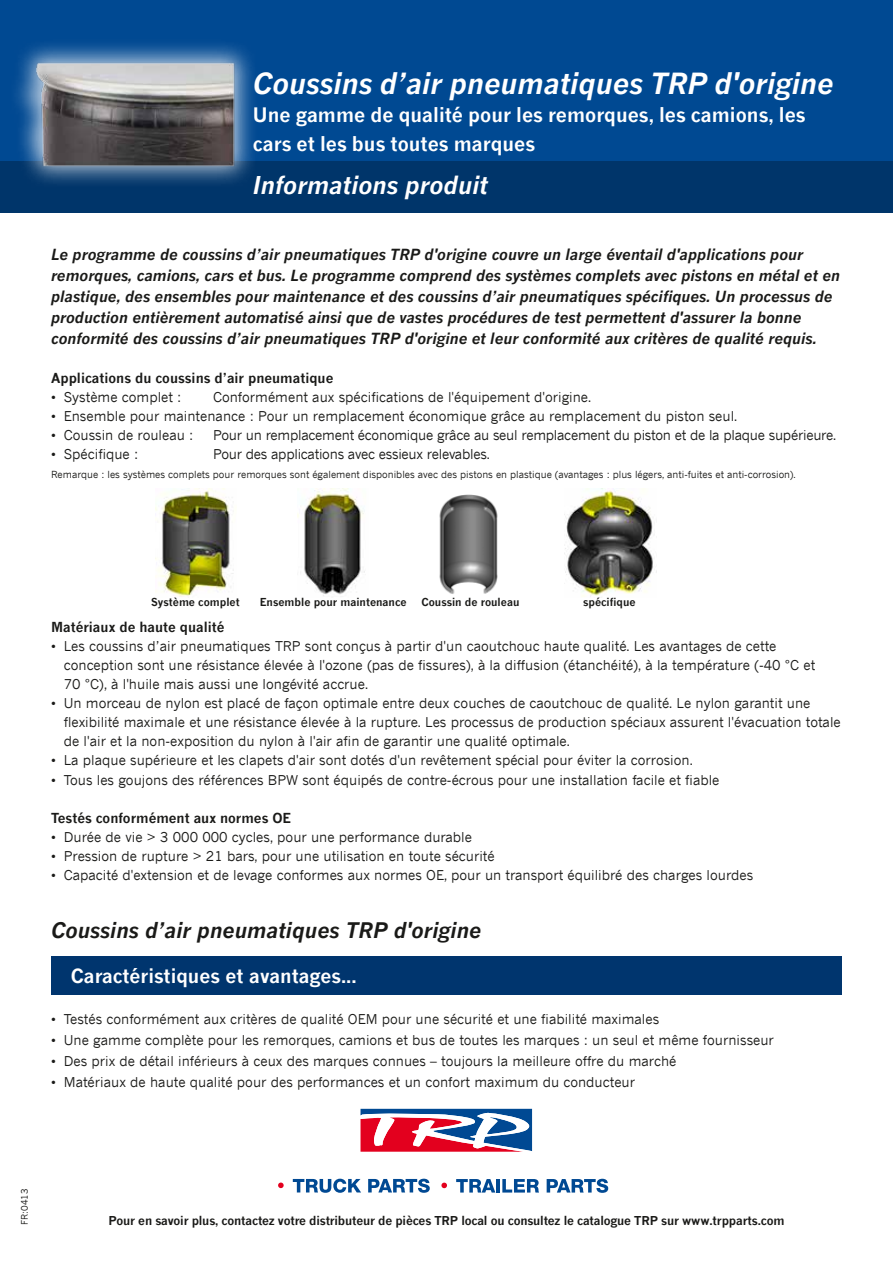
<style>
.page{position:relative;width:893px;height:1263px;background:#fff}
.page>*{position:absolute;margin:0;border:0;box-sizing:border-box;transform-origin:0 0}
.t1{font:italic 700 51px "News Gothic WGL";letter-spacing:-.01em;color:#fff}
.t2{font:italic 700 28.5px "News Gothic WGL";color:#fff}
.t3{font:italic 700 24px "News Gothic WGL";color:#fff}
.t4{font:italic 700 21px "News Gothic WGL";color:#1a1a18}
.t5{font:700 19.5px/28.5px "News Gothic WGL";color:#fff}
.t6{font:700 19.2px "News Gothic WGL";color:#fff}
.t7{font:italic 700 15px/21px "News Gothic WGL";color:#1a1a18}
.t8{font:13.5px/19.2px "News Gothic WGL";color:#1a1a18}
.t9{font:13.5px "News Gothic WGL";letter-spacing:-.02em;color:#1a1a18}
.t10{font:700 13.5px "News Gothic WGL";color:#1a1a18}
.t11{font:700 12px "News Gothic WGL";letter-spacing:-.015em;color:#1a1a18}
.t12{font:700 10.8px "News Gothic WGL";color:#1a1a18}
.t13{font:9.75px "News Gothic WGL";color:#1a1a18}
.t14{font:9px "News Gothic WGL";color:#1a1a18}
</style>
<div class="page">
<div style="left:0;top:0;width:893px;height:213px;background:#004992"></div>
<div style="left:0;top:162px;width:893px;height:51px;background:#00356a"></div>
<div style="left:874px;top:202px;width:19px;height:214px;background:#fff"></div>
<svg style="left:278px;top:1182px;width:6px;height:6px"></svg>
<svg style="left:293px;top:1179px;width:68px;height:14px"></svg>
<svg style="left:368px;top:1179px;width:62px;height:14px"></svg>
<svg style="left:441px;top:1182px;width:6px;height:6px"></svg>
<svg style="left:456px;top:1179px;width:39px;height:13px"></svg>
<hr style="left:496px;top:1179px;width:4px;height:13px;background:#004993">
<svg style="left:502px;top:1179px;width:37px;height:13px"></svg>
<svg style="left:547px;top:1179px;width:61px;height:14px"></svg>
<div style="left:357px;top:1105px;width:179px;height:50px;background:linear-gradient(to right,#fff,#fff)"></div>
<svg style="left:360px;top:1109px;width:172px;height:43px"></svg>
<div style="left:51px;top:957px;width:791px;height:38px;background:#00356e"></div>
<img style="left:156px;top:488px;width:78px;height:109px">
<img style="left:297px;top:488px;width:68px;height:108px">
<img style="left:439px;top:494px;width:59px;height:100px">
<img style="left:564px;top:488px;width:93px;height:109px">
<div style="left:8px;top:39px;width:250px;height:149px;background:#fff;opacity:.75"></div>
<img style="left:31px;top:57px;width:210px;height:112px">
<h2 class="t2" style="left:253px;top:60px;width:582px">Coussins d’air pneumatiques TRP d'origine</h2>
<h3 class="t5" style="left:253px;top:100px;width:554px">Une gamme de qualité pour les remorques, les camions, les cars et les bus toutes marques</h3>
<h1 class="t1" style="left:259px;top:73px;width:382px">The right choice</h1>
<h3 class="t3" style="left:253px;top:165px;width:236px">Informations produit</h3>
<p class="t7" style="left:51px;top:243px;width:790px">Le programme de coussins d’air pneumatiques TRP d'origine couvre un large éventail d'applications pour remorques, camions, cars et bus. Le programme comprend des systèmes complets avec pistons en métal et en plastique, des ensembles pour maintenance et des coussins d’air pneumatiques spécifiques. Un processus de production entièrement automatisé ainsi que de vastes procédures de test permettent d'assurer la bonne conformité des coussins d’air pneumatiques TRP d'origine et leur conformité aux critères de qualité requis.</p>
<p class="t10" style="left:51px;top:366px;width:284px">Applications du coussins d’air pneumatique</p>
<p class="t8" style="left:51px;top:387px;width:132px">• Système complet :</p>
<p class="t8" style="left:213px;top:387px;width:380px">Conformément aux spécifications de l'équipement d'origine.</p>
<p class="t8" style="left:51px;top:406px;width:688px">• Ensemble pour maintenance : Pour un remplacement économique grâce au remplacement du piston seul.</p>
<p class="t8" style="left:51px;top:425px;width:144px">• Coussin de rouleau :</p>
<p class="t9" style="left:213px;top:424px;width:625px">Pour un remplacement économique grâce au seul remplacement du piston et de la plaque supérieure.</p>
<p class="t8" style="left:51px;top:444px;width:89px">• Spécifique :</p>
<p class="t9" style="left:213px;top:443px;width:278px">Pour des applications avec essieux relevables.</p>
<p class="t13" style="left:51px;top:467px;width:746px">Remarque : les systèmes complets pour remorques sont également disponibles avec des pistons en plastique (avantages : plus légers, anti-fuites et anti-corrosion).</p>
<p class="t12" style="left:151px;top:593px;width:90px">Système complet</p>
<p class="t12" style="left:260px;top:593px;width:148px">Ensemble pour maintenance</p>
<p class="t12" style="left:421px;top:593px;width:100px">Coussin de rouleau</p>
<p class="t12" style="left:583px;top:593px;width:54px">spécifique</p>
<p class="t10" style="left:51px;top:615px;width:175px">Matériaux de haute qualité</p>
<p class="t8" style="left:64px;top:635px;width:753px;text-indent:-13px">• Les coussins d’air pneumatiques TRP sont conçus à partir d'un caoutchouc haute qualité. Les avantages de cette conception sont une résistance élevée à l'ozone (pas de fissures), à la diffusion (étanchéité), à la température (-40 °C et<br>70 °C), à l'huile mais aussi une longévité accrue.</p>
<p class="t8" style="left:64px;top:693px;width:778px;text-indent:-13px">• Un morceau de nylon est placé de façon optimale entre deux couches de caoutchouc de qualité. Le nylon garantit une flexibilité maximale et une résistance élevée à la rupture. Les processus de production spéciaux assurent l'évacuation totale de l'air et la non-exposition du nylon à l'air afin de garantir une qualité optimale.</p>
<p class="t8" style="left:51px;top:750px;width:643px">• La plaque supérieure et les clapets d'air sont dotés d'un revêtement spécial pour éviter la corrosion.</p>
<p class="t8" style="left:51px;top:769px;width:670px">• Tous les goujons des références BPW sont équipés de contre-écrous pour une installation facile et fiable</p>
<p class="t10" style="left:51px;top:807px;width:242px">Testés conformément aux normes OE</p>
<p class="t8" style="left:51px;top:827px;width:423px">• Durée de vie &gt; 3 000 000 cycles, pour une performance durable</p>
<p class="t8" style="left:51px;top:846px;width:445px">• Pression de rupture &gt; 21 bars, pour une utilisation en toute sécurité</p>
<p class="t8" style="left:51px;top:865px;width:704px">• Capacité d'extension et de levage conformes aux normes OE, pour un transport équilibré des charges lourdes</p>
<h3 class="t4" style="left:51px;top:912px;width:432px">Coussins d’air pneumatiques TRP d'origine</h3>
<h3 class="t6" style="left:71px;top:960px;width:287px">Caractéristiques et avantages...</h3>
<p class="t8" style="left:51px;top:1009px;width:610px">• Testés conformément aux critères de qualité OEM pour une sécurité et une fiabilité maximales</p>
<p class="t8" style="left:51px;top:1030px;width:724px">• Une gamme complète pour les remorques, camions et bus de toutes les marques : un seul et même fournisseur</p>
<p class="t8" style="left:51px;top:1051px;width:627px">• Des prix de détail inférieurs à ceux des marques connues – toujours la meilleure offre du marché</p>
<p class="t8" style="left:51px;top:1072px;width:586px">• Matériaux de haute qualité pour des performances et un confort maximum du conducteur</p>
<p class="t14" style="left:17px;top:1225px;width:38px;rotate:-90deg">FR:0413</p>
<p class="t11" style="left:108px;top:1210px;width:678px">Pour en savoir plus, contactez votre distributeur de pièces TRP local ou consultez le catalogue TRP sur www.trpparts.com</p>
</div>
